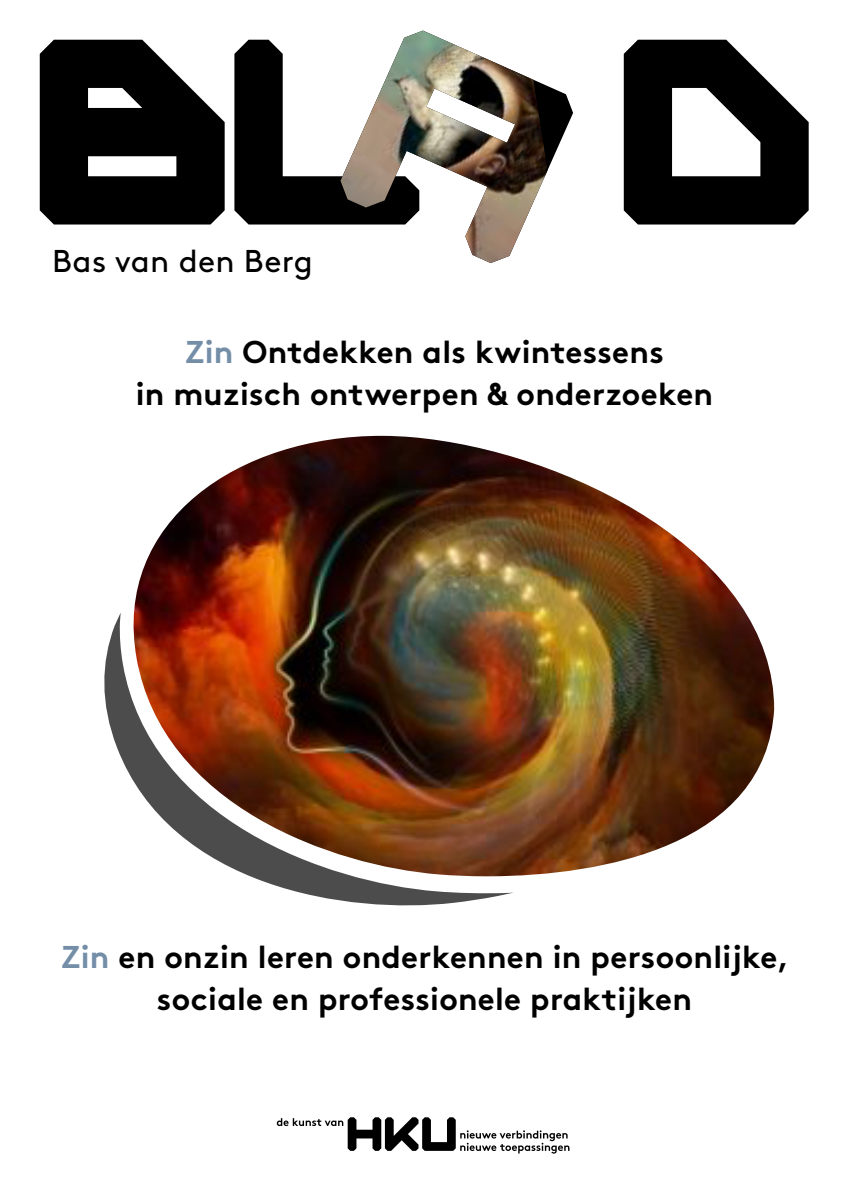
<style>
.page{position:relative;width:844px;height:1191px;background:#fff}
.page>*{position:absolute;margin:0;border:0;box-sizing:border-box;transform-origin:0 0}
.t1{font:204.75px "HKU";color:#000}
.t2{font:700 31.5px/42px "Brown Std";letter-spacing:.01em;color:#000;text-align:center}
.t3{font:31.5px "Brown Std";letter-spacing:.01em;color:#000}
.s1{color:#748ea8}
</style>
<div class="page">
<svg style="left:104px;top:613px;width:409px;height:293px"></svg>
<img style="left:133px;top:436px;width:641px;height:440px">
<svg style="left:547px;top:85px;width:26px;height:87px;fill:#000"></svg>
<img style="left:340px;top:31px;width:207px;height:232px">
<svg style="left:277px;top:1117px;width:292px;height:36px"></svg>
<h1 class="t1" style="left:40px;top:34px;width:401px">Bl</h1>
<p class="t3" style="left:52px;top:242px;width:262px">Bas van den Berg</p>
<h1 class="t1" style="left:623px;top:34px;width:206px">d</h1>
<p class="t2" style="left:136px;top:331px;width:578px"><span class="s1">Zin</span> Ontdekken als kwintessens<br>in muzisch ontwerpen &amp; onderzoeken</p>
<p class="t2" style="left:61px;top:935px;width:729px"><span class="s1">Zin</span> en onzin leren onderkennen in persoonlijke, sociale en professionele praktijken</p>
</div>
